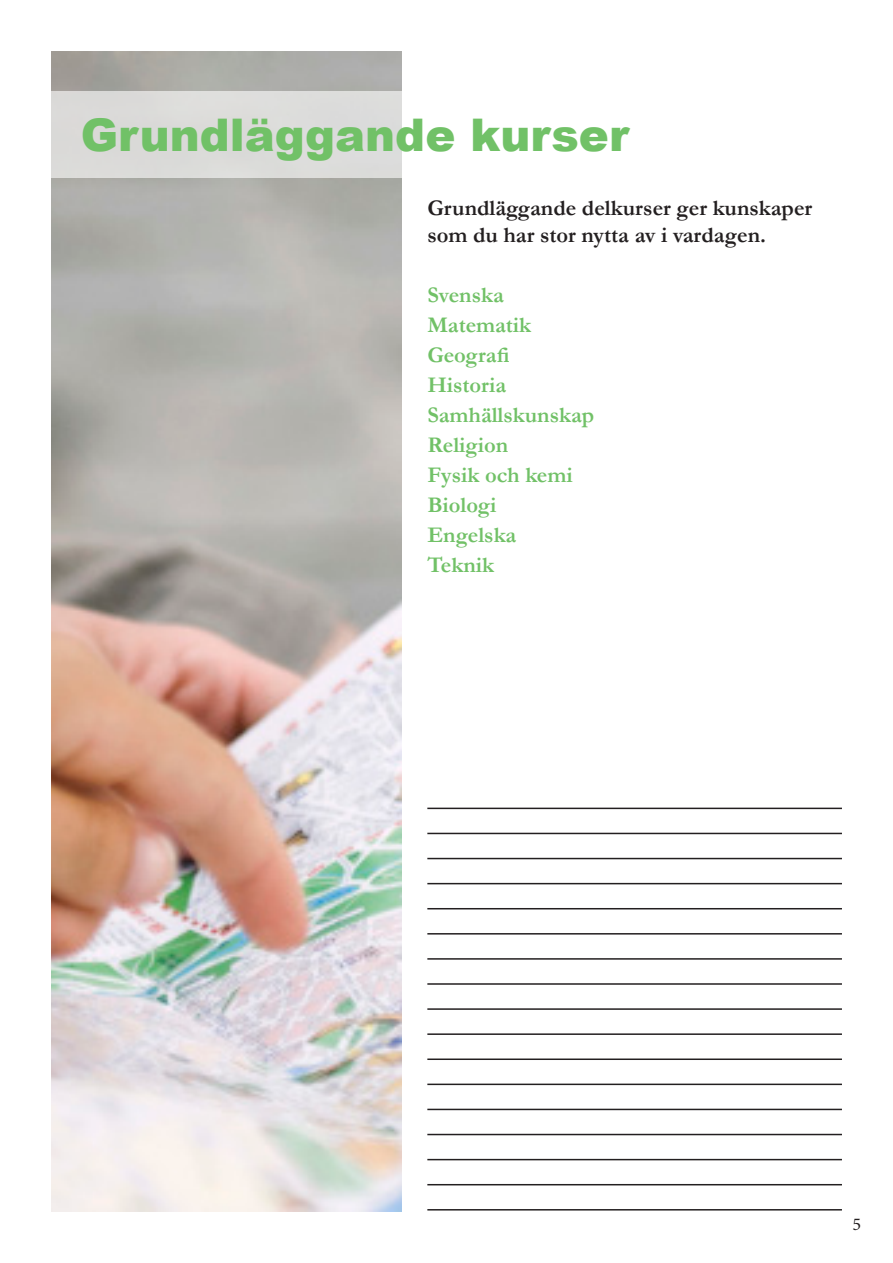
<style>
.page{position:relative;width:893px;height:1263px;background:#fff}
.page>*{position:absolute;margin:0;border:0;box-sizing:border-box;transform-origin:0 0}
.t1{font:900 45px "Arial";color:#71c167}
.t2{font:700 22.5px/30px "Garamond";color:#71c167}
.t3{font:700 22.5px/27px "Garamond";color:#231f20}
.t4{font:18px "Minion Pro";color:#231f20}
</style>
<div class="page">
<img style="left:51px;top:51px;width:351px;height:1161px">
<div style="left:51px;top:91px;width:351px;height:87px;background:#dbdbd9"></div>
<hr style="left:427px;top:808px;width:415px;height:1px;background:#231f20">
<hr style="left:427px;top:833px;width:415px;height:1px;background:#231f20">
<hr style="left:427px;top:858px;width:415px;height:1px;background:#231f20">
<hr style="left:427px;top:883px;width:415px;height:1px;background:#231f20">
<hr style="left:427px;top:908px;width:415px;height:1px;background:#231f20">
<hr style="left:427px;top:933px;width:415px;height:1px;background:#231f20">
<hr style="left:427px;top:958px;width:415px;height:2px;background:#231f20">
<hr style="left:427px;top:983px;width:415px;height:2px;background:#231f20">
<hr style="left:427px;top:1008px;width:415px;height:2px;background:#231f20">
<hr style="left:427px;top:1033px;width:415px;height:2px;background:#231f20">
<hr style="left:427px;top:1058px;width:415px;height:2px;background:#231f20">
<hr style="left:427px;top:1083px;width:415px;height:2px;background:#231f20">
<hr style="left:427px;top:1109px;width:415px;height:1px;background:#231f20">
<hr style="left:427px;top:1134px;width:415px;height:1px;background:#231f20">
<hr style="left:427px;top:1159px;width:415px;height:1px;background:#231f20">
<hr style="left:427px;top:1184px;width:415px;height:1px;background:#231f20">
<hr style="left:427px;top:1209px;width:415px;height:1px;background:#231f20">
<p class="t1" style="left:81px;top:102px;width:550px">Grundläggande kurser</p>
<p class="t3" style="left:427px;top:194px;width:386px">Grundläggande delkurser ger kunskaper som du har stor nytta av i vardagen.</p>
<p class="t2" style="left:427px;top:279px;width:105px">Svenska<br>Matematik<br>Geografi</p>
<p class="t2" style="left:427px;top:369px;width:80px">Historia</p>
<p class="t2" style="left:427px;top:399px;width:168px">Samhällskunskap</p>
<p class="t2" style="left:427px;top:429px;width:82px">Religion</p>
<p class="t2" style="left:427px;top:459px;width:147px">Fysik och kemi</p>
<p class="t2" style="left:427px;top:489px;width:71px">Biologi</p>
<p class="t2" style="left:427px;top:519px;width:91px">Engelska</p>
<p class="t2" style="left:427px;top:549px;width:68px">Teknik</p>
<p class="t4" style="left:852px;top:1212px;width:10px">5</p>
</div>
